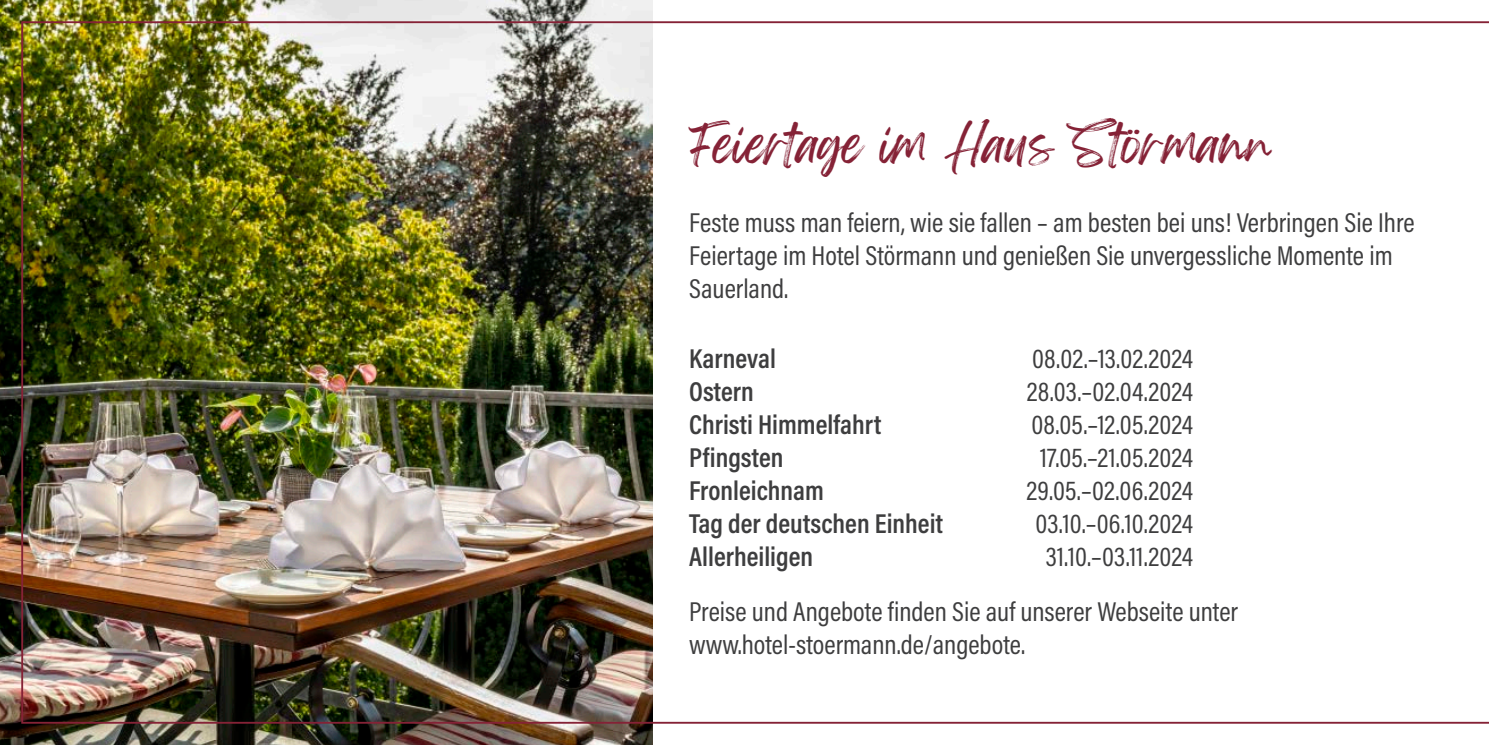
<style>
.page{position:relative;width:1489px;height:745px;background:#fff}
.page>*{position:absolute;margin:0;border:0;box-sizing:border-box;transform-origin:0 0}
.t1{font:45px "Feeling Passionate";color:#852236}
.t2{font:27.5px/33px "Acumin Pro Cond";color:#3e3e3f}
.t3{font:600 27.5px "Acumin Pro Cond";color:#3e3e3f}
</style>
<div class="page">
<img style="left:0;top:0;width:652px;height:744px">
<img style="left:21px;top:21px;width:1467px;height:702px">
<h1 class="t1" style="left:689px;top:108px;width:588px">Feiertage im Haus Störmann</h1>
<p class="t2" style="left:689px;top:205px;width:727px">Feste muss man feiern, wie sie fallen – am besten bei uns! Verbringen Sie Ihre<br>Feiertage im Hotel Störmann und genießen Sie unvergessliche Momente im<br>Sauerland.</p>
<p class="t3" style="left:689px;top:340px;width:88px">Karneval</p>
<p class="t2" style="left:1032px;top:341px;width:162px">08.02.–13.02.2024</p>
<p class="t3" style="left:689px;top:373px;width:66px">Ostern</p>
<p class="t2" style="left:1026px;top:374px;width:168px">28.03.–02.04.2024</p>
<p class="t3" style="left:689px;top:406px;width:194px">Christi Himmelfahrt</p>
<p class="t2" style="left:1031px;top:407px;width:163px">08.05.–12.05.2024</p>
<p class="t3" style="left:689px;top:439px;width:96px">Pfingsten</p>
<p class="t2" style="left:1040px;top:440px;width:154px">17.05.–21.05.2024</p>
<p class="t3" style="left:689px;top:472px;width:136px">Fronleichnam</p>
<p class="t2" style="left:1026px;top:473px;width:168px">29.05.–02.06.2024</p>
<p class="t3" style="left:689px;top:505px;width:255px">Tag der deutschen Einheit</p>
<p class="t2" style="left:1035px;top:506px;width:159px">03.10.–06.10.2024</p>
<p class="t3" style="left:689px;top:538px;width:125px">Allerheiligen</p>
<p class="t2" style="left:689px;top:528px;width:550px;line-height:55px;text-indent:356px">31.10.–03.11.2024<br>Preise und Angebote finden Sie auf unserer Webseite unter</p>
<p class="t2" style="left:689px;top:627px;width:337px">www.hotel-stoermann.de/angebote.</p>
</div>
